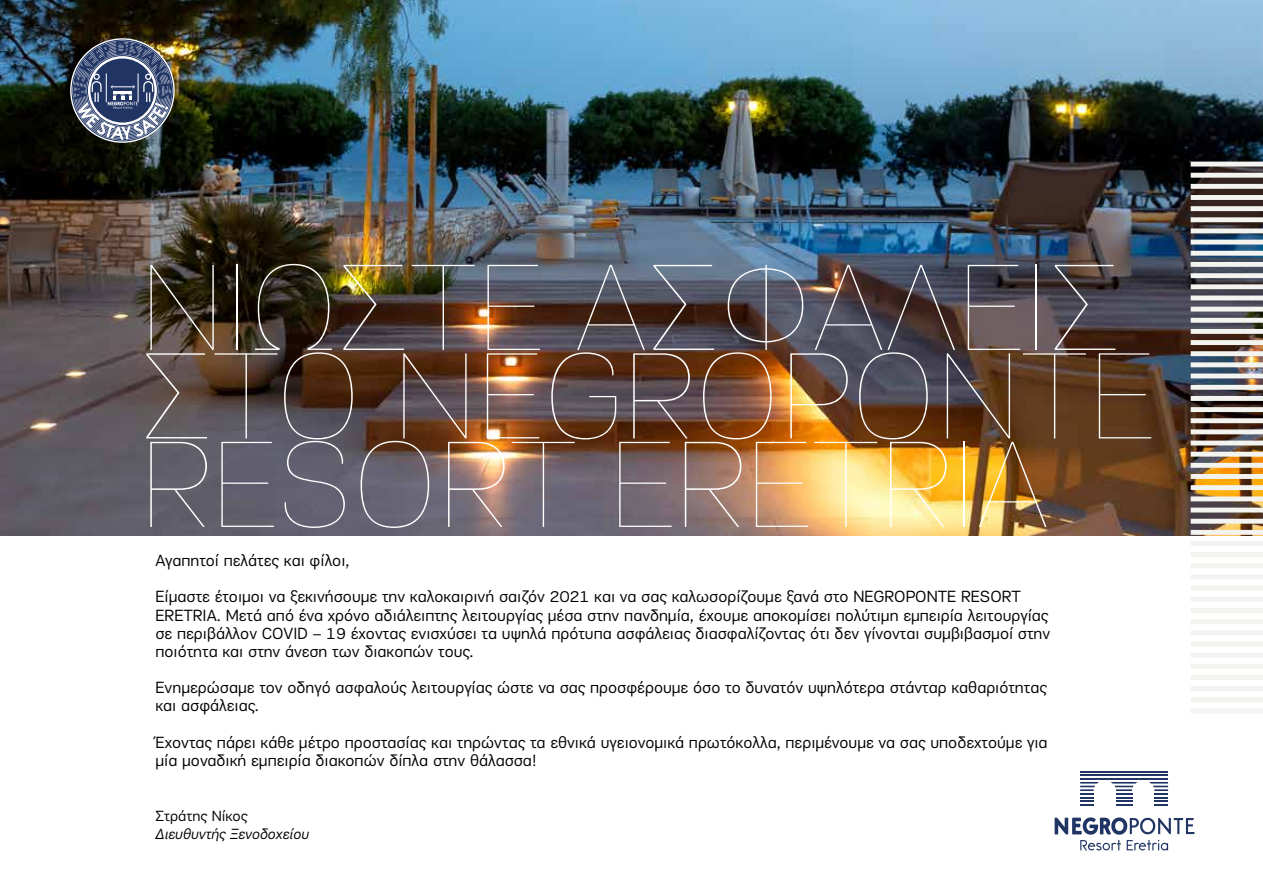
<style>
.page{position:relative;width:1263px;height:893px;background:#fff}
.page>*{position:absolute;margin:0;border:0;box-sizing:border-box;transform-origin:0 0}
.t1{font:100 126.45px "PF Encore Sans Pro";letter-spacing:.02em;color:#fff}
.t2{font:16.65px/18.1px "PF Encore Sans Pro";color:#000}
.t3{font:italic 15.15px "PF Encore Sans Pro";color:#000}
.t4{font:15.15px "PF Encore Sans Pro";color:#000}
</style>
<div class="page">
<img style="left:0;top:0;width:1263px;height:536px">
<svg style="left:1191px;top:162px;width:72px;height:105px"></svg>
<svg style="left:1191px;top:608px;width:72px;height:105px"></svg>
<img style="left:1191px;top:385px;width:72px;height:105px">
<img style="left:1191px;top:273px;width:72px;height:105px">
<svg style="left:1191px;top:496px;width:72px;height:106px"></svg>
<hr style="left:1080px;top:771px;width:88px;height:1px;background:#213564">
<hr style="left:1080px;top:778px;width:88px;height:2px;background:#213564">
<hr style="left:1080px;top:774px;width:88px;height:2px;background:#213564">
<svg style="left:1080px;top:782px;width:19px;height:24px"></svg>
<svg style="left:1110px;top:782px;width:28px;height:24px"></svg>
<svg style="left:1149px;top:782px;width:19px;height:24px"></svg>
<svg style="left:1054px;top:817px;width:140px;height:33px"></svg>
<svg style="left:71px;top:39px;width:103px;height:103px;background:#5d677e"></svg>
<h1 class="t1" style="left:142px;top:234px;width:979px">ΝΙΏΣΤΕ ΑΣΦΑΛΕΊ Σ</h1>
<h1 class="t1" style="left:142px;top:323px;width:1013px">ΣΤΟ NEGROPONTE</h1>
<h1 class="t1" style="left:142px;top:411px;width:908px">RESORT ERETRIA</h1>
<p class="t2" style="left:155px;top:542px;width:867px;line-height:36.3px">Αγαπητοί πελάτες και φίλοι,<br>Είμαστε έτοιμοι να ξεκινήσουμε την καλοκαιρινή σαιζόν 2021 και να σας καλωσορίζουμε ξανά στο NEGROPONTE RESORT</p>
<p class="t2" style="left:155px;top:606px;width:896px;text-align:justify">ERETRIA. Μετά από ένα χρόνο αδιάλειπτης λειτουργίας μέσα στην πανδημία, έχουμε αποκομίσει πολύτιμη εμπειρία λειτουργίας σε περιβάλλον COVID – 19 έχοντας ενισχύσει τα υψηλά πρότυπα ασφάλειας διασφαλίζοντας ότι δεν γίνονται συμβιβασμοί στην ποιότητα και στην άνεση των διακοπών τους.</p>
<p class="t2" style="left:155px;top:679px;width:893px">Ενημερώσαμε τον οδηγό ασφαλούς λειτουργίας ώστε να σας προσφέρουμε όσο το δυνατόν υψηλότερα στάνταρ καθαριότητας και ασφάλειας.</p>
<p class="t2" style="left:155px;top:733px;width:894px">Έχοντας πάρει κάθε μέτρο προστασίας και τηρώντας τα εθνικά υγειονομικά πρωτόκολλα, περιμένουμε να σας υποδεχτούμε για μία μοναδική εμπειρία διακοπών δίπλα στην θάλασσα!</p>
<p class="t4" style="left:155px;top:806px;width:94px">Στράτης Νίκος</p>
<p class="t3" style="left:155px;top:825px;width:155px">Διευθυντής Ξενοδοχείου</p>
</div>
